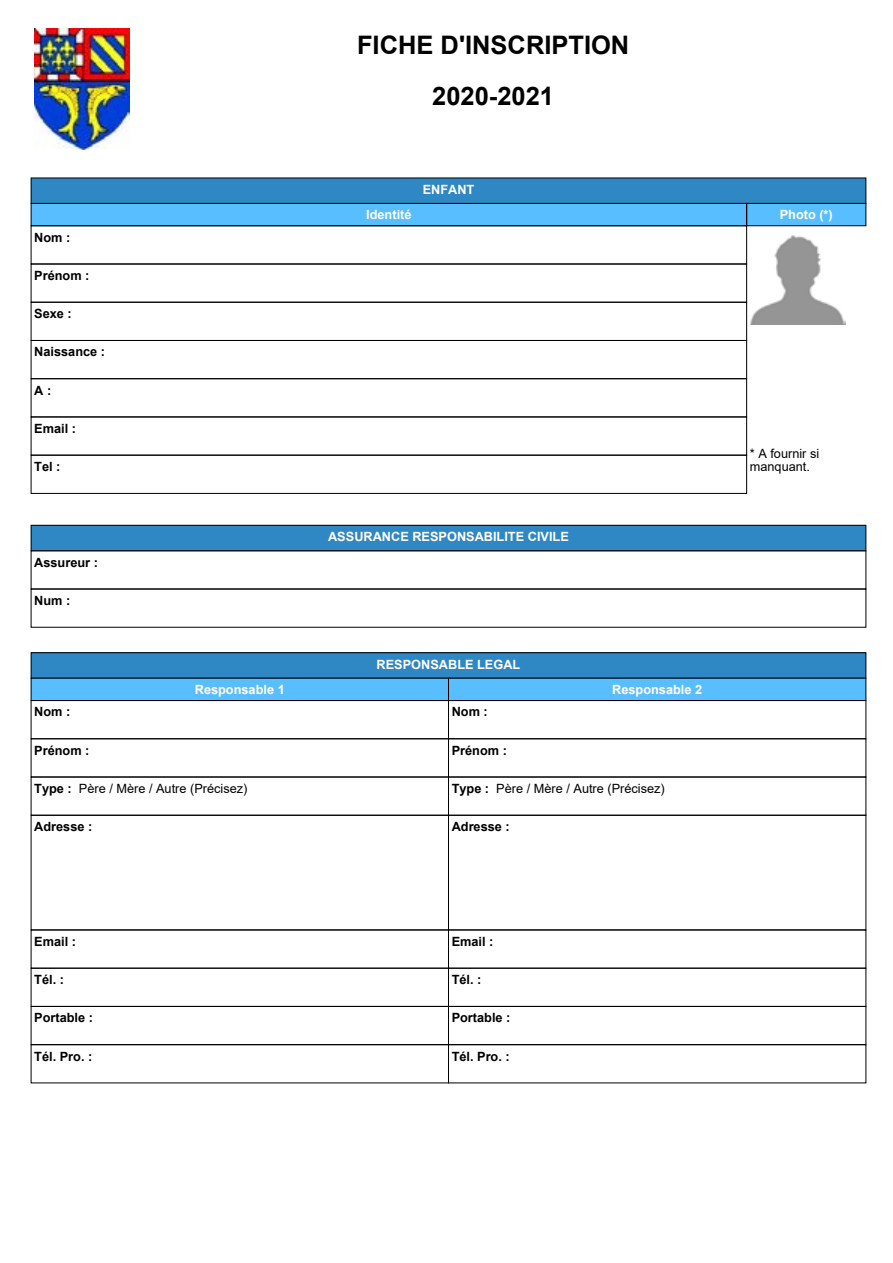
<style>
.page{position:relative;width:893px;height:1263px;background:#fff}
.page>*{position:absolute;margin:0;border:0;box-sizing:border-box;transform-origin:0 0}
.t1{font:700 25.5px/51px "Arial";color:#000;text-align:center}
.t2{font:700 12.75px "Arial";color:#000}
.t3{font:700 12.75px "Arial";color:#fff}
.t4{font:12.75px/12.8px "Arial";color:#000}
.s1{font-weight:700}
</style>
<div class="page">
<img style="left:34px;top:28px;width:96px;height:121px">
<div style="left:31px;top:178px;width:835px;height:25px;background:#2f87c3"></div>
<div style="left:31px;top:203px;width:716px;height:23px;background:#59beff"></div>
<div style="left:747px;top:203px;width:119px;height:23px;background:#59beff"></div>
<div style="left:31px;top:203px;width:716px;height:23px;border:1px solid #000"></div>
<div style="left:31px;top:225px;width:716px;height:39px;border:1px solid #000"></div>
<div style="left:31px;top:302px;width:716px;height:39px;border:1px solid #000"></div>
<div style="left:31px;top:340px;width:716px;height:39px;border:1px solid #000"></div>
<div style="left:31px;top:378px;width:716px;height:39px;border:1px solid #000"></div>
<div style="left:31px;top:416px;width:716px;height:40px;border:1px solid #000"></div>
<div style="left:31px;top:455px;width:716px;height:39px;border:1px solid #000"></div>
<div style="left:746px;top:203px;width:120px;height:23px;border:1px solid #000"></div>
<img style="left:750px;top:235px;width:95px;height:90px">
<div style="left:31px;top:525px;width:835px;height:26px;background:#2f87c3"></div>
<div style="left:31px;top:525px;width:835px;height:26px;border:1px solid #000"></div>
<div style="left:31px;top:550px;width:835px;height:39px;border:1px solid #000"></div>
<div style="left:31px;top:653px;width:835px;height:25px;background:#2f87c3"></div>
<div style="left:31px;top:652px;width:835px;height:27px;border:1px solid #000"></div>
<div style="left:31px;top:678px;width:417px;height:22px;background:#59beff"></div>
<div style="left:448px;top:678px;width:418px;height:22px;background:#59beff"></div>
<div style="left:31px;top:700px;width:418px;height:39px;border:1px solid #000"></div>
<div style="left:31px;top:738px;width:418px;height:39px;border:1px solid #000"></div>
<div style="left:31px;top:815px;width:418px;height:115px;border:1px solid #000"></div>
<div style="left:31px;top:929px;width:418px;height:39px;border:1px solid #000"></div>
<div style="left:31px;top:968px;width:418px;height:39px;border:1px solid #000"></div>
<div style="left:31px;top:1006px;width:418px;height:39px;border:1px solid #000"></div>
<div style="left:31px;top:1044px;width:418px;height:39px;border:1px solid #000"></div>
<div style="left:448px;top:700px;width:418px;height:39px;border:1px solid #000"></div>
<div style="left:448px;top:738px;width:418px;height:39px;border:1px solid #000"></div>
<div style="left:448px;top:815px;width:418px;height:115px;border:1px solid #000"></div>
<div style="left:448px;top:929px;width:418px;height:39px;border:1px solid #000"></div>
<div style="left:448px;top:968px;width:418px;height:39px;border:1px solid #000"></div>
<div style="left:448px;top:1006px;width:418px;height:39px;border:1px solid #000"></div>
<div style="left:448px;top:1044px;width:418px;height:39px;border:1px solid #000"></div>
<p class="t2" style="left:34px;top:228px;width:38px">Nom :</p>
<p class="t2" style="left:34px;top:266px;width:57px">Prénom :</p>
<p class="t2" style="left:34px;top:305px;width:39px">Sexe :</p>
<p class="t2" style="left:34px;top:343px;width:72px">Naissance :</p>
<p class="t2" style="left:34px;top:381px;width:18px">A :</p>
<p class="t2" style="left:34px;top:419px;width:43px">Email :</p>
<p class="t2" style="left:34px;top:458px;width:28px">Tel :</p>
<p class="t2" style="left:34px;top:553px;width:65px">Assureur :</p>
<p class="t2" style="left:34px;top:591px;width:38px">Num :</p>
<p class="t3" style="left:195px;top:681px;width:91px">Responsable 1</p>
<p class="t2" style="left:34px;top:703px;width:38px">Nom :</p>
<p class="t2" style="left:34px;top:741px;width:57px">Prénom :</p>
<p class="t4" style="left:34px;top:782px;width:215px"><span class="s1">Type :</span> Père / Mère / Autre (Précisez)</p>
<p class="t2" style="left:34px;top:818px;width:60px">Adresse :</p>
<p class="t2" style="left:34px;top:932px;width:43px">Email :</p>
<p class="t2" style="left:34px;top:971px;width:31px">Tél. :</p>
<p class="t2" style="left:34px;top:1009px;width:60px">Portable :</p>
<p class="t2" style="left:34px;top:1047px;width:60px">Tél. Pro. :</p>
<h1 class="t1" style="left:357px;top:19px;width:274px">FICHE D'INSCRIPTION<br>2020-2021</h1>
<p class="t3" style="left:366px;top:206px;width:47px">Identité</p>
<p class="t3" style="left:423px;top:180px;width:53px">ENFANT</p>
<p class="t3" style="left:328px;top:528px;width:242px">ASSURANCE RESPONSABILITE CIVILE</p>
<p class="t3" style="left:377px;top:655px;width:145px">RESPONSABLE LEGAL</p>
<p class="t3" style="left:612px;top:681px;width:91px">Responsable 2</p>
<p class="t2" style="left:452px;top:703px;width:38px">Nom :</p>
<p class="t2" style="left:452px;top:741px;width:57px">Prénom :</p>
<p class="t4" style="left:452px;top:782px;width:215px"><span class="s1">Type :</span> Père / Mère / Autre (Précisez)</p>
<p class="t2" style="left:452px;top:818px;width:60px">Adresse :</p>
<p class="t2" style="left:452px;top:932px;width:43px">Email :</p>
<p class="t2" style="left:452px;top:971px;width:31px">Tél. :</p>
<p class="t2" style="left:452px;top:1009px;width:60px">Portable :</p>
<p class="t2" style="left:452px;top:1047px;width:60px">Tél. Pro. :</p>
<p class="t3" style="left:780px;top:206px;width:55px">Photo (*)</p>
<p class="t4" style="left:750px;top:447px;width:71px">* A fournir si manquant.</p>
</div>
